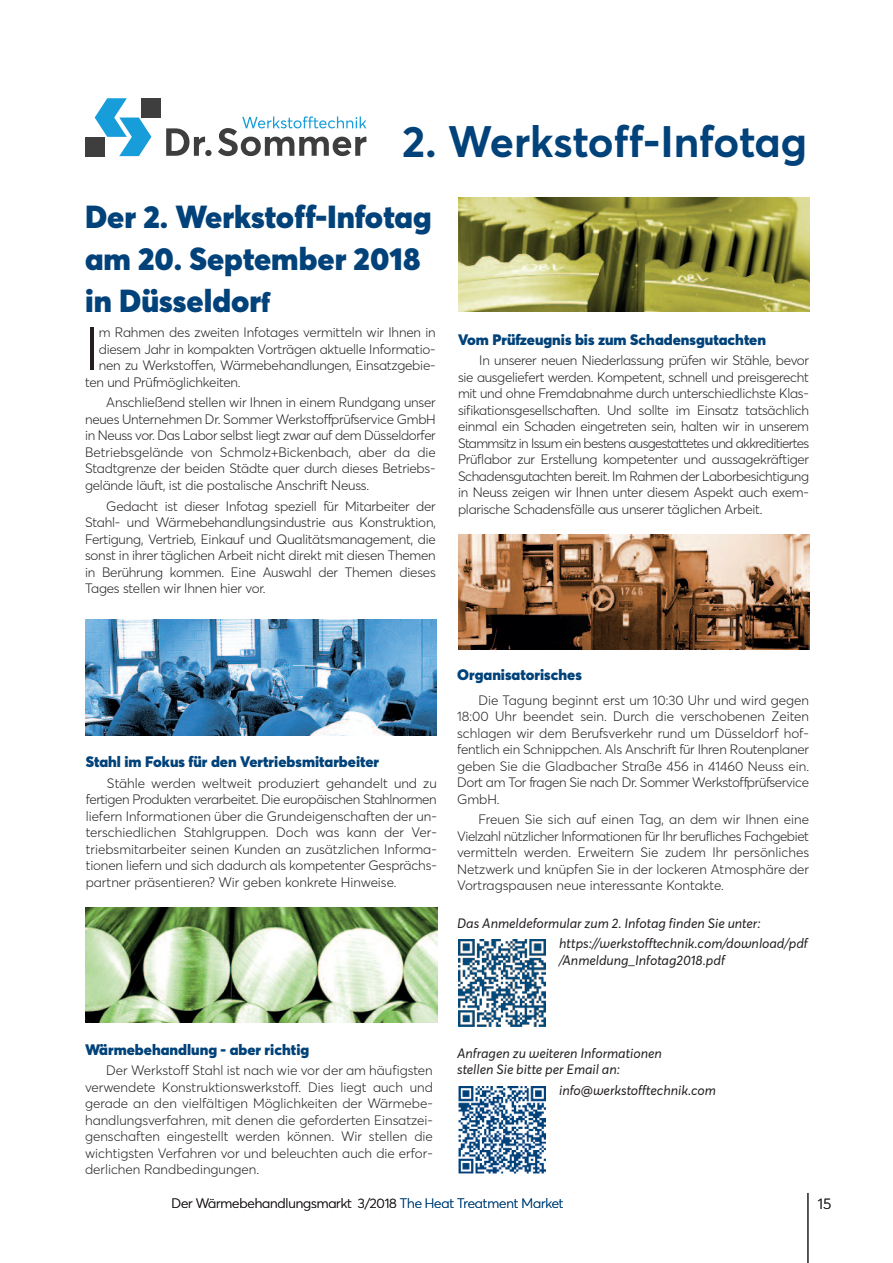
<style>
.page{position:relative;width:893px;height:1263px;background:#fff}
.page>*{position:absolute;margin:0;border:0;box-sizing:border-box;transform-origin:0 0}
.t1{font:300 60px "Averta PE";color:#231f20}
.t2{font:700 43.5px "Averta PE";color:#004279}
.t3{font:900 31.5px/42px "Averta PE";color:#004279}
.t4{font:900 15px "Averta PE";color:#004279}
.t5{font:300 15px "Averta PE";color:#231f20}
.t6{font:300 13.5px/16.5px "Averta PE";letter-spacing:-.015em;color:#231f20;text-align:justify}
.t7{font:italic 13.5px/20.7px "Averta PE";color:#231f20}
.s1{font-size:27px}
.s2{color:#004279}
</style>
<div class="page">
<svg style="left:95px;top:98px;width:56px;height:58px"></svg>
<svg style="left:166px;top:128px;width:46px;height:28px"></svg>
<svg style="left:218px;top:116px;width:148px;height:40px"></svg>
<div style="left:142px;top:98px;width:19px;height:20px;background:#3e3e3f"></div>
<div style="left:85px;top:137px;width:19px;height:19px;background:#3e3e3f"></div>
<img style="left:85px;top:620px;width:351px;height:115px">
<img style="left:86px;top:907px;width:351px;height:116px">
<img style="left:458px;top:197px;width:351px;height:115px">
<img style="left:458px;top:535px;width:351px;height:115px">
<hr style="left:807px;top:1193px;width:1px;height:70px;background:#231f20">
<img style="left:458px;top:939px;width:87px;height:88px">
<img style="left:458px;top:1086px;width:87px;height:88px">
<h2 class="t2" style="left:402px;top:125px;width:406px">2. Werkstoff-Infotag</h2>
<h3 class="t3" style="left:85px;top:199px;width:348px">Der 2. Werkstoff-Infotag am 20. September 2018 in Düsseldor<span class="s1">f</span></h3>
<h1 class="t1" style="left:85px;top:326px;width:16px">I</h1>
<p class="t6" style="left:99px;top:325px;width:339px">m Rahmen des zweiten Infotages vermitteln wir Ihnen in</p>
<p class="t6" style="left:99px;top:342px;width:338px">diesem Jahr in kompakten Vorträgen aktuelle Informatio-</p>
<p class="t6" style="left:99px;top:358px;width:338px">nen zu Werkstoffen, Wärmebehandlungen, Einsatzgebie-</p>
<p class="t6" style="left:85px;top:375px;width:157px">ten und Prüfmöglichkeiten.</p>
<p class="t6" style="left:85px;top:395px;width:352px;text-indent:21px">Anschließend stellen wir Ihnen in einem Rundgang unser neues Unternehmen Dr. Sommer Werkstoffprüfservice GmbH in Neuss vor. Das Labor selbst liegt zwar auf dem Düsseldorfer Betriebsgelände von Schmolz+Bickenbach, aber da die Stadtgrenze der beiden Städte quer durch dieses Betriebs&shy;gelände läuft, ist die postalische Anschrift Neuss.</p>
<p class="t6" style="left:85px;top:499px;width:352px;text-indent:21px">Gedacht ist dieser Infotag speziell für Mitarbeiter der Stahl- und Wärmebehandlungsindustrie aus Konstruktion, Fertigung, Vertrieb, Einkauf und Qualitätsmanagement, die sonst in ihrer täglichen Arbeit nicht direkt mit diesen Themen in Berührung kommen. Eine Auswahl der Themen dieses Tages stellen wir Ihnen hier vor.</p>
<p class="t4" style="left:458px;top:334px;width:310px">Vom Prüfzeugnis bis zum Schadensgutachten</p>
<p class="t6" style="left:458px;top:353px;width:353px;text-indent:21px">In unserer neuen Niederlassung prüfen wir Stähle, bevor sie ausgeliefert werden. Kompetent, schnell und preisgerecht mit und ohne Fremdabnahme durch unterschiedlichste Klas&shy;sifikationsgesellschaften. Und sollte im Einsatz tatsächlich einmal ein Schaden eingetreten sein, halten wir in unserem Stammsitz in Issum ein bestens ausgestattetes und akkreditiertes Prüflabor zur Erstellung kompetenter und aussagekräftiger Schadensgutachten bereit. Im Rahmen der Laborbesichtigung in Neuss zeigen wir Ihnen unter diesem Aspekt auch exem&shy;plarische Schadensfälle aus unserer täglichen Arbeit.</p>
<p class="t4" style="left:86px;top:756px;width:295px">Stahl im Fokus für den Vertriebsmitarbeiter</p>
<p class="t6" style="left:86px;top:776px;width:353px;text-indent:21px">Stähle werden weltweit produziert gehandelt und zu fertigen Produkten verarbeitet. Die europäischen Stahlnormen liefern Informationen über die Grundeigenschaften der un&shy;terschiedlichen Stahlgruppen. Doch was kann der Ver&shy;triebsmitarbeiter seinen Kunden an zusätzlichen Informa&shy;tionen liefern und sich dadurch als kompetenter Gesprächs&shy;partner präsentieren? Wir geben konkrete Hinweise.</p>
<p class="t4" style="left:457px;top:668px;width:126px">Organisatorisches</p>
<p class="t6" style="left:457px;top:693px;width:353px;text-indent:21px">Die Tagung beginnt erst um 10:30 Uhr und wird gegen 18:00 Uhr beendet sein. Durch die verschobenen Zeiten schlagen wir dem Berufsverkehr rund um Düsseldorf hof&shy;fentlich ein Schnippchen. Als Anschrift für Ihren Routenplaner geben Sie die Gladbacher Straße 456 in 41460 Neuss ein.<br>Dort am Tor fragen Sie nach Dr. Sommer Werkstoffprüfservice GmbH.</p>
<p class="t6" style="left:457px;top:812px;width:353px;text-indent:21px">Freuen Sie sich auf einen Tag, an dem wir Ihnen eine Vielzahl nützlicher Informationen für Ihr berufliches Fachgebiet vermitteln werden. Erweitern Sie zudem Ihr persönliches Netzwerk und knüpfen Sie in der lockeren Atmosphäre der Vortragspausen neue interessante Kontakte.</p>
<p class="t7" style="left:559px;top:913px;width:250px;text-indent:-102px">Das Anmeldeformular zum 2. Infotag finden Sie unter: https://werkstofftechnik.com/download/pdf</p>
<p class="t7" style="left:559px;top:951px;width:167px">/Anmeldung_Infotag2018.pdf</p>
<p class="t4" style="left:85px;top:1044px;width:226px">Wärmebehandlung - aber richtig</p>
<p class="t6" style="left:85px;top:1063px;width:349px;text-indent:21px">Der Werkstoff Stahl ist nach wie vor der am häufigsten verwendete Konstruktionswerkstoff. Dies liegt auch und gerade an den vielfältigen Möglichkeiten der Wärmebe&shy;handlungsverfahren, mit denen die geforderten Einsatzei&shy;genschaften eingestellt werden können. Wir stellen die wichtigsten Verfahren vor und beleuchten auch die erfor&shy;derlichen Randbedingungen.</p>
<p class="t7" style="left:457px;top:1046px;width:206px;line-height:16.5px">Anfragen zu weiteren Informationen stellen Sie bitte per Email an:</p>
<p class="t7" style="left:559px;top:1081px;width:158px">info@werkstofftechnik.com</p>
<p class="t6" style="left:172px;top:1196px;width:394px">Der Wärmebehandlungsmarkt 3/2018 <span class="s2">The Heat Treatment Market</span></p>
<p class="t5" style="left:818px;top:1198px;width:15px">15</p>
</div>
